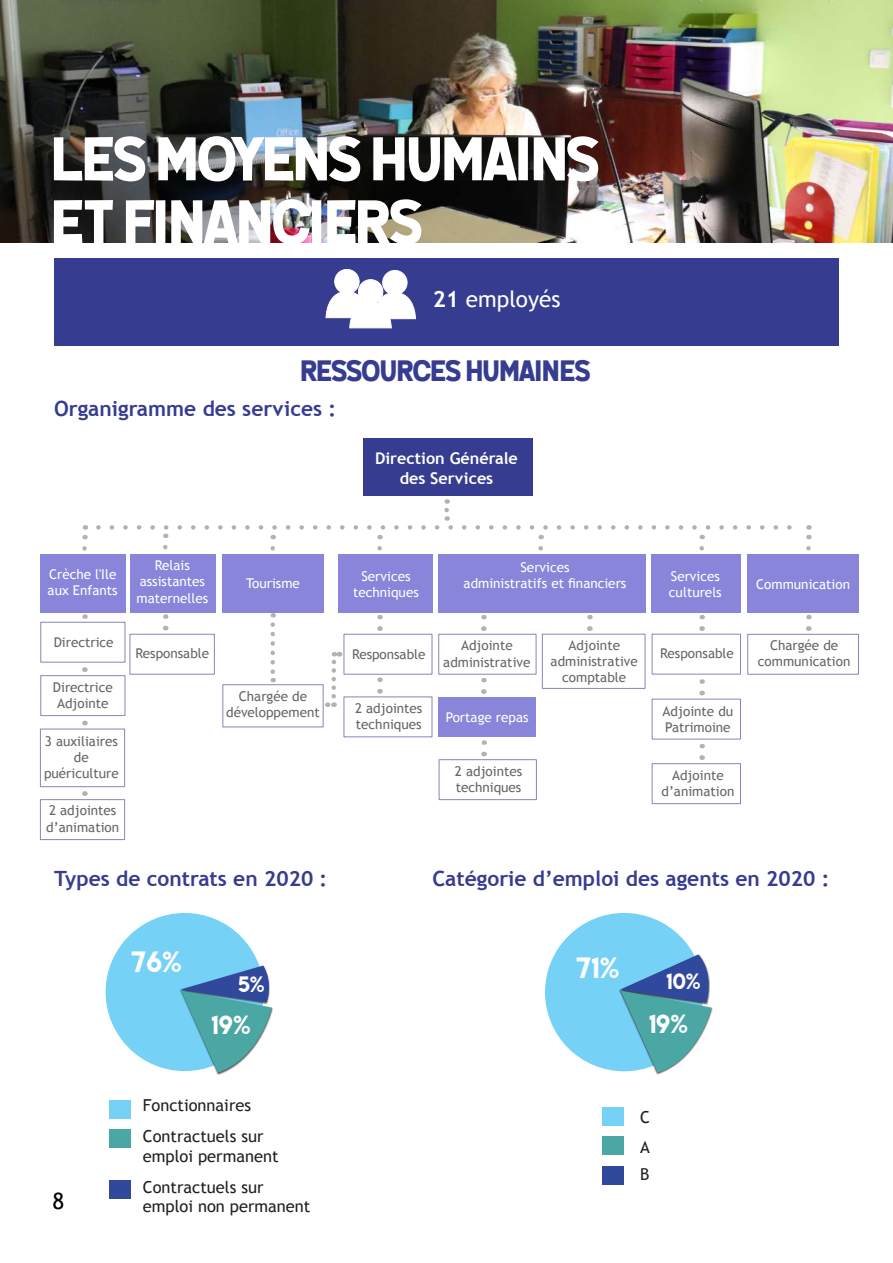
<style>
.page{position:relative;width:893px;height:1263px;background:#fff}
.page>*{position:absolute;margin:0;border:0;box-sizing:border-box;transform-origin:0 0}
.t1{font:63px/63px "Questrian 2";color:#fff}
.t2{font:30px "Questrian 2";color:#363c90}
.t3{font:26.1px "Lemon Milk";color:#fff}
.t4{font:23.4px "Lemon Milk";color:#fff}
.t5{font:22.5px "Trebuchet MS";color:#fff}
.t6{font:22.5px "Trebuchet MS";color:#000}
.t7{font:700 21px "Trebuchet MS";color:#363c90}
.t8{font:19.8px "Lemon Milk";color:#fff}
.t9{font:16.5px/19.8px "Trebuchet MS";color:#231f20}
.t10{font:700 16.2px/19.5px "Trebuchet MS";color:#fff;text-align:center}
.t11{font:13.5px/16.2px "Trebuchet MS";color:#666;text-align:center}
.t12{font:13.5px/16.2px "Trebuchet MS";color:#fff;text-align:center}
.s1{font-weight:700}
</style>
<div class="page">
<div style="left:54px;top:258px;width:785px;height:88px;background:#363c90"></div>
<div style="left:335px;top:269px;width:24px;height:25px;background:#fff;border-radius:50%"></div>
<div style="left:334px;top:269px;width:26px;height:25px;border:1px solid #fff;border-radius:50%"></div>
<div style="left:383px;top:270px;width:24px;height:25px;background:#fff;border-radius:50%"></div>
<div style="left:382px;top:270px;width:25px;height:25px;border:1px solid #fff;border-radius:50%"></div>
<svg style="left:325px;top:291px;width:91px;height:38px"></svg>
<div style="left:358px;top:280px;width:25px;height:24px;background:#fff;border-radius:50%"></div>
<div style="left:358px;top:279px;width:25px;height:25px;border:1px solid #fff;border-radius:50%"></div>
<div style="left:365px;top:300px;width:11px;height:6px;background:#fff"></div>
<div style="left:40px;top:799px;width:85px;height:41px;background:#fff;border:1px solid #8685ba"></div>
<svg style="left:82px;top:787px;width:5px;height:9px"></svg>
<div style="left:40px;top:728px;width:85px;height:59px;background:#fff;border:1px solid #8685ba"></div>
<svg style="left:82px;top:716px;width:5px;height:9px"></svg>
<div style="left:652px;top:634px;width:89px;height:40px;background:#fff;border:1px solid #8685ba"></div>
<div style="left:747px;top:634px;width:112px;height:41px;background:#fff;border:1px solid #8685ba"></div>
<div style="left:40px;top:675px;width:85px;height:41px;background:#fff;border:1px solid #8685ba"></div>
<div style="left:652px;top:699px;width:89px;height:40px;background:#fff;border:1px solid #8685ba"></div>
<div style="left:652px;top:763px;width:89px;height:41px;background:#fff;border:1px solid #8685ba"></div>
<div style="left:363px;top:439px;width:170px;height:57px;background:#363c90"></div>
<svg style="left:82px;top:548px;width:5px;height:3px"></svg>
<svg style="left:270px;top:548px;width:5px;height:3px"></svg>
<svg style="left:538px;top:548px;width:5px;height:3px"></svg>
<svg style="left:377px;top:548px;width:5px;height:3px"></svg>
<svg style="left:806px;top:548px;width:5px;height:3px"></svg>
<svg style="left:699px;top:615px;width:5px;height:16px"></svg>
<svg style="left:806px;top:615px;width:5px;height:16px"></svg>
<svg style="left:699px;top:679px;width:5px;height:16px"></svg>
<svg style="left:699px;top:744px;width:5px;height:16px"></svg>
<svg style="left:82px;top:614px;width:5px;height:8px"></svg>
<svg style="left:163px;top:614px;width:5px;height:16px"></svg>
<svg style="left:377px;top:615px;width:5px;height:16px"></svg>
<svg style="left:377px;top:677px;width:5px;height:16px"></svg>
<svg style="left:481px;top:615px;width:5px;height:16px"></svg>
<svg style="left:481px;top:740px;width:5px;height:16px"></svg>
<svg style="left:481px;top:678px;width:5px;height:16px"></svg>
<svg style="left:587px;top:615px;width:5px;height:16px"></svg>
<svg style="left:270px;top:625px;width:5px;height:57px"></svg>
<svg style="left:82px;top:667px;width:5px;height:5px"></svg>
<svg style="left:98px;top:510px;width:694px;height:29px"></svg>
<div style="left:40px;top:622px;width:85px;height:41px;background:#fff;border:1px solid #8685ba"></div>
<div style="left:129px;top:634px;width:86px;height:41px;background:#fff;border:1px solid #8685ba"></div>
<div style="left:343px;top:634px;width:89px;height:41px;background:#fff;border:1px solid #8685ba"></div>
<div style="left:343px;top:696px;width:89px;height:41px;background:#fff;border:1px solid #8685ba"></div>
<div style="left:438px;top:634px;width:98px;height:41px;background:#fff;border:1px solid #8685ba"></div>
<div style="left:439px;top:759px;width:98px;height:41px;background:#fff;border:1px solid #8685ba"></div>
<div style="left:439px;top:697px;width:97px;height:40px;background:#8985da"></div>
<div style="left:542px;top:634px;width:103px;height:55px;background:#fff;border:1px solid #8685ba"></div>
<div style="left:222px;top:684px;width:102px;height:43px;background:#fff;border:1px solid #8685ba"></div>
<svg style="left:327px;top:702px;width:8px;height:5px"></svg>
<svg style="left:331px;top:652px;width:9px;height:44px"></svg>
<div style="left:40px;top:554px;width:85px;height:58px;background:#8985da"></div>
<div style="left:130px;top:554px;width:86px;height:58px;background:#8985da"></div>
<div style="left:222px;top:554px;width:102px;height:58px;background:#8985da"></div>
<div style="left:338px;top:554px;width:94px;height:58px;background:#8985da"></div>
<div style="left:438px;top:554px;width:207px;height:58px;background:#8985da"></div>
<div style="left:652px;top:554px;width:89px;height:58px;background:#8985da"></div>
<div style="left:747px;top:554px;width:112px;height:58px;background:#8985da"></div>
<div style="left:106px;top:913px;width:158px;height:158px;background:#75d1f6;border-radius:50%"></div>
<div style="left:545px;top:913px;width:158px;height:158px;background:#75d1f6;border-radius:50%"></div>
<div style="left:180px;top:990px;width:93px;height:85px;background:#231f20;opacity:.75"></div>
<svg style="left:180px;top:965px;width:93px;height:108px"></svg>
<div style="left:619px;top:990px;width:94px;height:85px;background:#231f20;opacity:.75"></div>
<svg style="left:620px;top:954px;width:93px;height:119px"></svg>
<div style="left:109px;top:1129px;width:22px;height:18px;background:#4aa7a4"></div>
<div style="left:602px;top:1136px;width:22px;height:19px;background:#4aa7a4"></div>
<div style="left:109px;top:1180px;width:22px;height:18px;background:#31499c"></div>
<div style="left:602px;top:1166px;width:22px;height:18px;background:#31499c"></div>
<div style="left:109px;top:1100px;width:22px;height:18px;background:#75d1f6"></div>
<div style="left:602px;top:1108px;width:22px;height:18px;background:#75d1f6"></div>
<img style="left:0;top:0;width:893px;height:242px">
<h1 class="t1" style="left:54px;top:127px;width:548px">LES MOYENS HUMAINS<br>ET FINANCIERS</h1>
<h3 class="t5" style="left:433px;top:286px;width:129px"><span class="s1">21</span> employés</h3>
<h2 class="t2" style="left:302px;top:354px;width:291px">RESSOURCES HUMAINES</h2>
<h3 class="t7" style="left:54px;top:396px;width:284px">Organigramme des services :</h3>
<p class="t10" style="left:375px;top:449px;width:144px">Direction Générale des Services</p>
<p class="t12" style="left:48px;top:566px;width:72px;text-align:left">Crèche l'Ile aux Enfants</p>
<p class="t12" style="left:137px;top:557px;width:73px">Relais assistantes maternelles</p>
<p class="t12" style="left:353px;top:568px;width:67px">Services techniques</p>
<p class="t12" style="left:464px;top:559px;width:164px">Services<br>administratifs et financiers</p>
<p class="t12" style="left:669px;top:568px;width:54px;text-align:left">Services culturels</p>
<p class="t12" style="left:246px;top:575px;width:55px">Tourisme</p>
<p class="t12" style="left:756px;top:577px;width:95px">Communication</p>
<p class="t11" style="left:54px;top:634px;width:61px">Directrice</p>
<p class="t11" style="left:53px;top:679px;width:61px">Directrice<br>Adjointe</p>
<p class="t11" style="left:44px;top:733px;width:76px">3 auxiliaires de puériculture</p>
<p class="t11" style="left:46px;top:803px;width:74px;text-align:left">2 adjointes d’animation</p>
<p class="t11" style="left:136px;top:645px;width:75px">Responsable</p>
<p class="t11" style="left:352px;top:646px;width:75px">Responsable</p>
<p class="t11" style="left:226px;top:688px;width:95px">Chargée de développement</p>
<p class="t11" style="left:355px;top:700px;width:69px;text-align:left">2 adjointes techniques</p>
<p class="t11" style="left:443px;top:638px;width:89px">Adjointe administrative</p>
<p class="t12" style="left:446px;top:709px;width:84px">Portage repas</p>
<p class="t11" style="left:455px;top:763px;width:69px;text-align:left">2 adjointes techniques</p>
<p class="t11" style="left:551px;top:637px;width:89px">Adjointe administrative comptable</p>
<p class="t11" style="left:660px;top:645px;width:75px">Responsable</p>
<p class="t11" style="left:758px;top:637px;width:94px">Chargée de communication</p>
<p class="t11" style="left:663px;top:703px;width:72px;text-align:left">Adjointe du<br>Patrimoine</p>
<p class="t11" style="left:661px;top:767px;width:74px">Adjointe d’animation</p>
<h3 class="t7" style="left:54px;top:866px;width:275px">Types de contrats en 2020 :</h3>
<h3 class="t7" style="left:432px;top:865px;width:398px">Catégorie d’emploi des agents en 2020 :</h3>
<h3 class="t3" style="left:131px;top:943px;width:52px">76%</h3>
<h3 class="t3" style="left:576px;top:949px;width:45px">71%</h3>
<h3 class="t8" style="left:238px;top:970px;width:28px">5%</h3>
<h3 class="t8" style="left:667px;top:967px;width:36px">10%</h3>
<h3 class="t4" style="left:212px;top:1008px;width:41px">19%</h3>
<h3 class="t4" style="left:649px;top:1007px;width:41px">19%</h3>
<h3 class="t6" style="left:52px;top:1187px;width:13px">8</h3>
<p class="t9" style="left:143px;top:1096px;width:110px">Fonctionnaires</p>
<p class="t9" style="left:640px;top:1108px;width:11px">C</p>
<p class="t9" style="left:143px;top:1127px;width:137px">Contractuels sur emploi permanent</p>
<p class="t9" style="left:640px;top:1137px;width:11px">A</p>
<p class="t9" style="left:143px;top:1177px;width:169px">Contractuels sur emploi non permanent</p>
<p class="t9" style="left:640px;top:1164px;width:11px">B</p>
</div>
